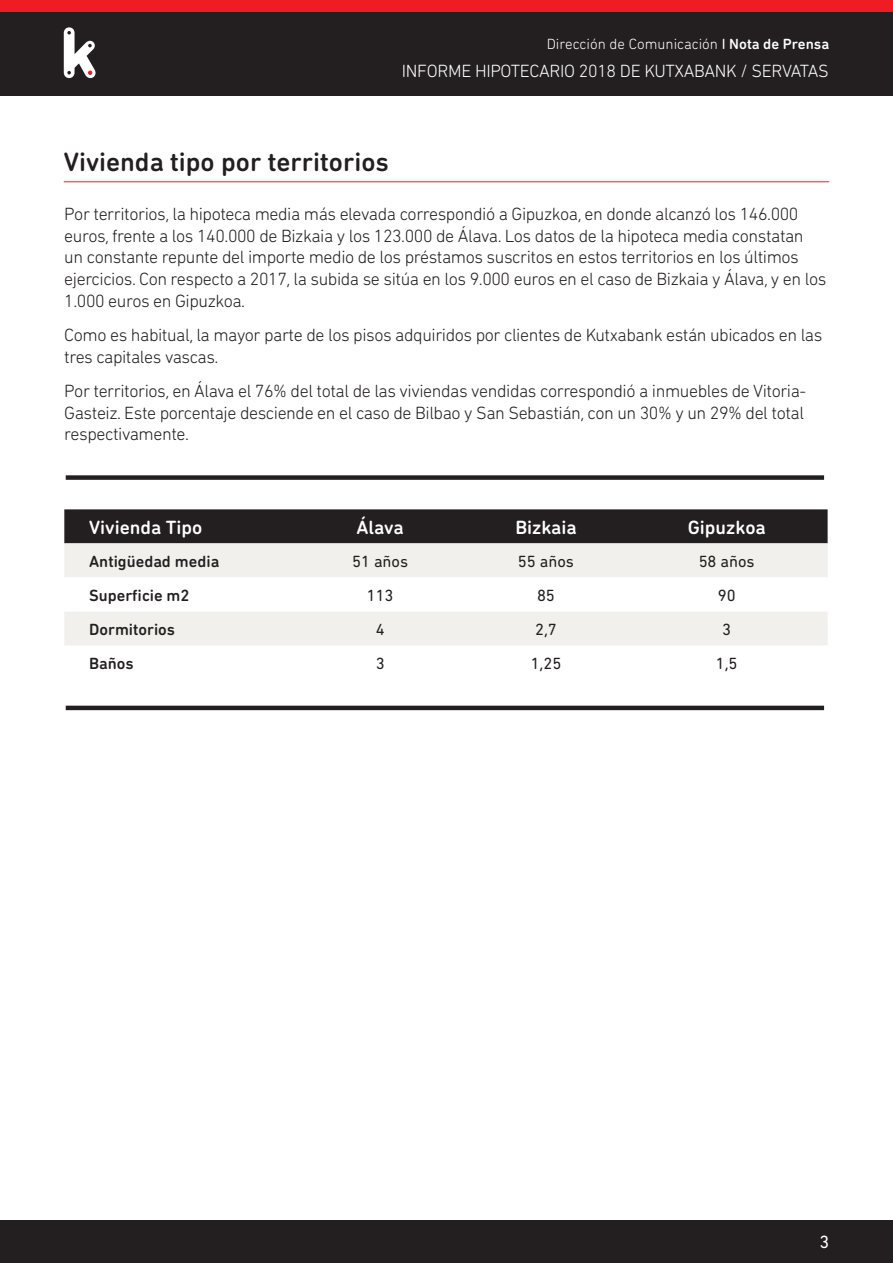
<style>
.page{position:relative;width:893px;height:1263px;background:#fff}
.page>*{position:absolute;margin:0;border:0;box-sizing:border-box;transform-origin:0 0}
.t1{font:500 27px "DIN Next Rounded LT Pro";color:#231f20}
.t2{font:500 19.5px "DIN Next Rounded LT Pro";color:#fff}
.t3{font:300 18px/21.6px "DIN Next Rounded LT Pro";letter-spacing:-.025em;color:#231f20}
.t4{font:300 18px "DIN Next Rounded LT Pro";letter-spacing:-.02em;color:#fff}
.t5{font:18px "DIN Next Rounded LT Pro";color:#fff}
.t6{font:500 16.5px "DIN Next Rounded LT Pro";color:#231f20}
.t7{font:16.5px "DIN Next Rounded LT Pro";color:#231f20}
.t8{font:300 15px "DIN Next Rounded LT Pro";color:#fff}
.s1{font-weight:400}
.s2{font-weight:500}
</style>
<div class="page">
<div style="left:0;top:9px;width:893px;height:87px;background:#231f20"></div>
<div style="left:0;top:0;width:893px;height:11px;background:#ee1d23"></div>
<svg style="left:64px;top:27px;width:32px;height:51px"></svg>
<div style="left:0;top:1220px;width:893px;height:43px;background:#231f20"></div>
<hr style="left:64px;top:181px;width:765px;height:1px;background:#ee1d23">
<div style="left:64px;top:509px;width:764px;height:34px;background:#231f20"></div>
<div style="left:64px;top:543px;width:764px;height:102px;background:#f2f0ed"></div>
<svg style="left:64px;top:577px;width:764px;height:34px"></svg>
<div style="left:66px;top:475px;width:758px;height:5px;background:#231f20"></div>
<hr style="left:66px;top:706px;width:758px;height:4px;background:#231f20">
<p class="t8" style="left:547px;top:35px;width:284px">Dirección de Comunicación <span class="s1">I</span> <span class="s2">Nota de Prensa</span></p>
<p class="t4" style="left:402px;top:61px;width:428px">INFORME HIPOTECARIO 2018 DE KUTXABANK / SERVATAS</p>
<p class="t1" style="left:64px;top:146px;width:327px">Vivienda tipo por territorios</p>
<p class="t3" style="left:64px;top:203px;width:764px">Por territorios, la hipoteca media más elevada correspondió a Gipuzkoa, en donde alcanzó los 146.000 euros, frente a los 140.000 de Bizkaia y los 123.000 de Álava. Los datos de la hipoteca media constatan un constante repunte del importe medio de los préstamos suscritos en estos territorios en los últimos ejercicios. Con respecto a 2017, la subida se sitúa en los 9.000 euros en el caso de Bizkaia y Álava, y en los 1.000 euros en Gipuzkoa.</p>
<p class="t3" style="left:64px;top:324px;width:760px">Como es habitual, la mayor parte de los pisos adquiridos por clientes de Kutxabank están ubicados en las tres capitales vascas.</p>
<p class="t3" style="left:64px;top:380px;width:743px">Por territorios, en Álava el 76% del total de las viviendas vendidas correspondió a inmuebles de Vitoria-<br>Gasteiz. Este porcentaje desciende en el caso de Bilbao y San Sebastián, con un 30% y un 29% del total respectivamente.</p>
<p class="t2" style="left:89px;top:516px;width:115px">Vivienda Tipo</p>
<p class="t2" style="left:356px;top:516px;width:49px">Álava</p>
<p class="t2" style="left:515px;top:516px;width:63px">Bizkaia</p>
<p class="t2" style="left:688px;top:516px;width:80px">Gipuzkoa</p>
<p class="t6" style="left:89px;top:551px;width:132px">Antigüedad media</p>
<p class="t7" style="left:352px;top:551px;width:58px">51 años</p>
<p class="t7" style="left:518px;top:551px;width:58px">55 años</p>
<p class="t7" style="left:699px;top:551px;width:58px">58 años</p>
<p class="t6" style="left:89px;top:585px;width:102px">Superficie m2</p>
<p class="t7" style="left:367px;top:585px;width:28px">113</p>
<p class="t7" style="left:537px;top:585px;width:19px">85</p>
<p class="t7" style="left:718px;top:585px;width:19px">90</p>
<p class="t6" style="left:89px;top:619px;width:88px">Dormitorios</p>
<p class="t7" style="left:376px;top:619px;width:10px">4</p>
<p class="t7" style="left:535px;top:619px;width:23px">2,7</p>
<p class="t7" style="left:722px;top:619px;width:10px">3</p>
<p class="t6" style="left:89px;top:653px;width:46px">Baños</p>
<p class="t7" style="left:376px;top:653px;width:10px">3</p>
<p class="t7" style="left:531px;top:653px;width:32px">1,25</p>
<p class="t7" style="left:716px;top:653px;width:23px">1,5</p>
<p class="t5" style="left:819px;top:1231px;width:11px">3</p>
</div>
